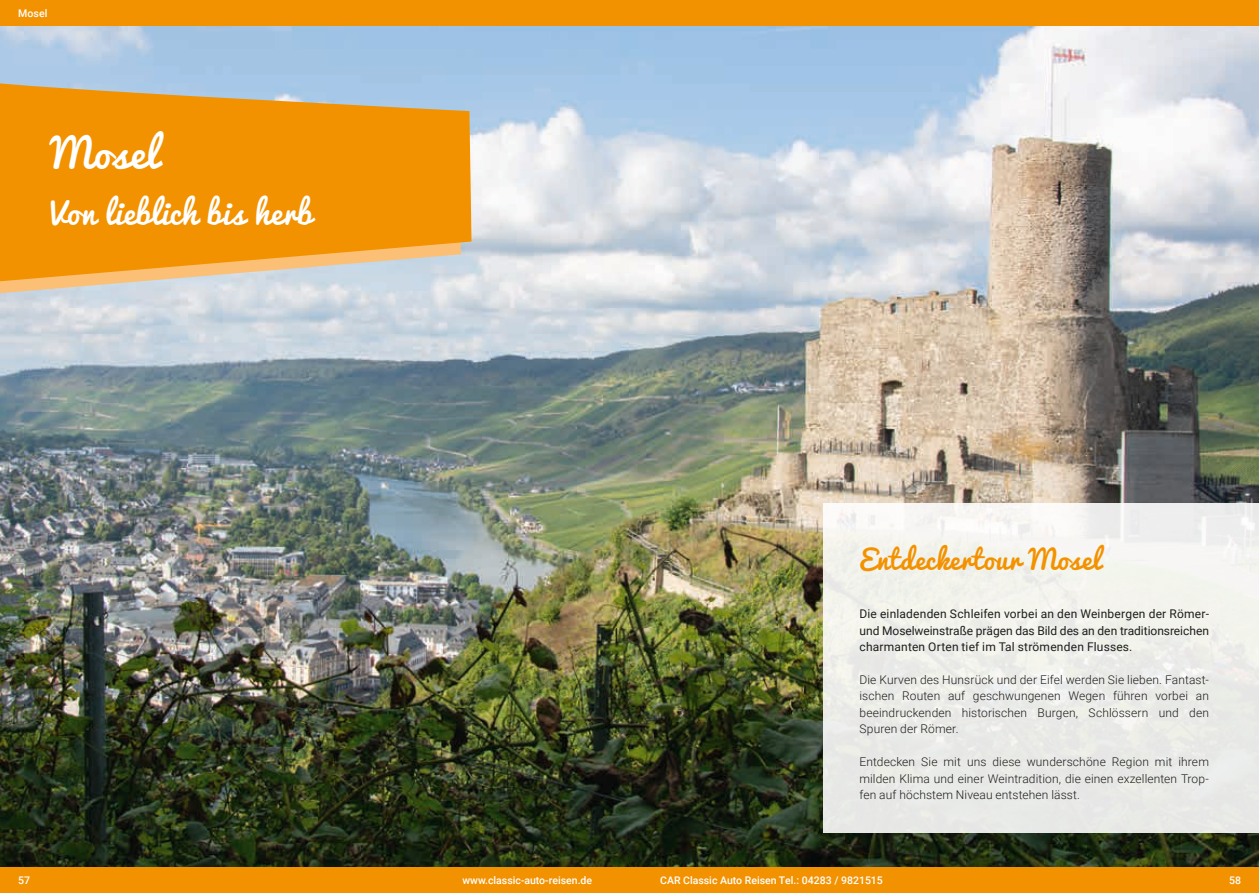
<style>
.page{position:relative;width:1259px;height:893px;background:#fff}
.page>*{position:absolute;margin:0;border:0;box-sizing:border-box;transform-origin:0 0}
.t1{font:40.5px "Pacifico";letter-spacing:.02em;color:#fff}
.t2{font:31.5px "Pacifico";letter-spacing:.02em;color:#fff}
.t3{font:27px "Pacifico";letter-spacing:.02em;color:#f39200}
.t4{font:300 12px/16.5px "Roboto";letter-spacing:.01em;color:#1d1d1b;text-align:justify}
.t5{font:12px/16.5px "Roboto";letter-spacing:.015em;color:#1d1d1b;text-align:justify}
.t6{font:500 10.5px "Roboto";color:#fff}
</style>
<div class="page">
<img style="left:0;top:26px;width:1259px;height:841px">
<div style="left:823px;top:503px;width:436px;height:329px;background:#ededea"></div>
<div style="left:0;top:0;width:1259px;height:26px;background:#f39200"></div>
<div style="left:0;top:867px;width:1259px;height:26px;background:#f39200"></div>
<svg style="left:0;top:283px;width:461px;height:13px;background:#d8dad9"></svg>
<svg style="left:0;top:81px;width:471px;height:202px;background:#ea9d26"></svg>
<p class="t6" style="left:18px;top:6px;width:31px">Mosel</p>
<h1 class="t1" style="left:50px;top:131px;width:109px">Mosel</h1>
<h2 class="t2" style="left:50px;top:195px;width:263px">Von lieblich bis herb</h2>
<p class="t6" style="left:18px;top:873px;width:13px">57</p>
<h3 class="t3" style="left:859px;top:544px;width:242px">Entdeckertour Mosel</h3>
<p class="t5" style="left:859px;top:605px;width:351px">Die einladenden Schleifen vorbei an den Weinbergen der Römer&shy;und Moselweinstraße prägen das Bild des an den traditionsreichen charmanten Orten tief im Tal strömenden Flusses.</p>
<p class="t4" style="left:859px;top:671px;width:351px">Die Kurven des Hunsrück und der Eifel werden Sie lieben. Fantast&shy;ischen Routen auf geschwungenen Wegen führen vorbei an beeindruckenden historischen Burgen, Schlössern und den Spuren der Römer.</p>
<p class="t4" style="left:859px;top:753px;width:351px">Entdecken Sie mit uns diese wunderschöne Region mit ihrem milden Klima und einer Weintradition, die einen exzellenten Trop&shy;fen auf höchstem Niveau entstehen lässt.</p>
<p class="t6" style="left:462px;top:873px;width:131px">www.classic-auto-reisen.de</p>
<p class="t6" style="left:660px;top:873px;width:224px">CAR Classic Auto Reisen Tel.: 04283 / 9821515</p>
<p class="t6" style="left:1229px;top:873px;width:13px">58</p>
</div>
